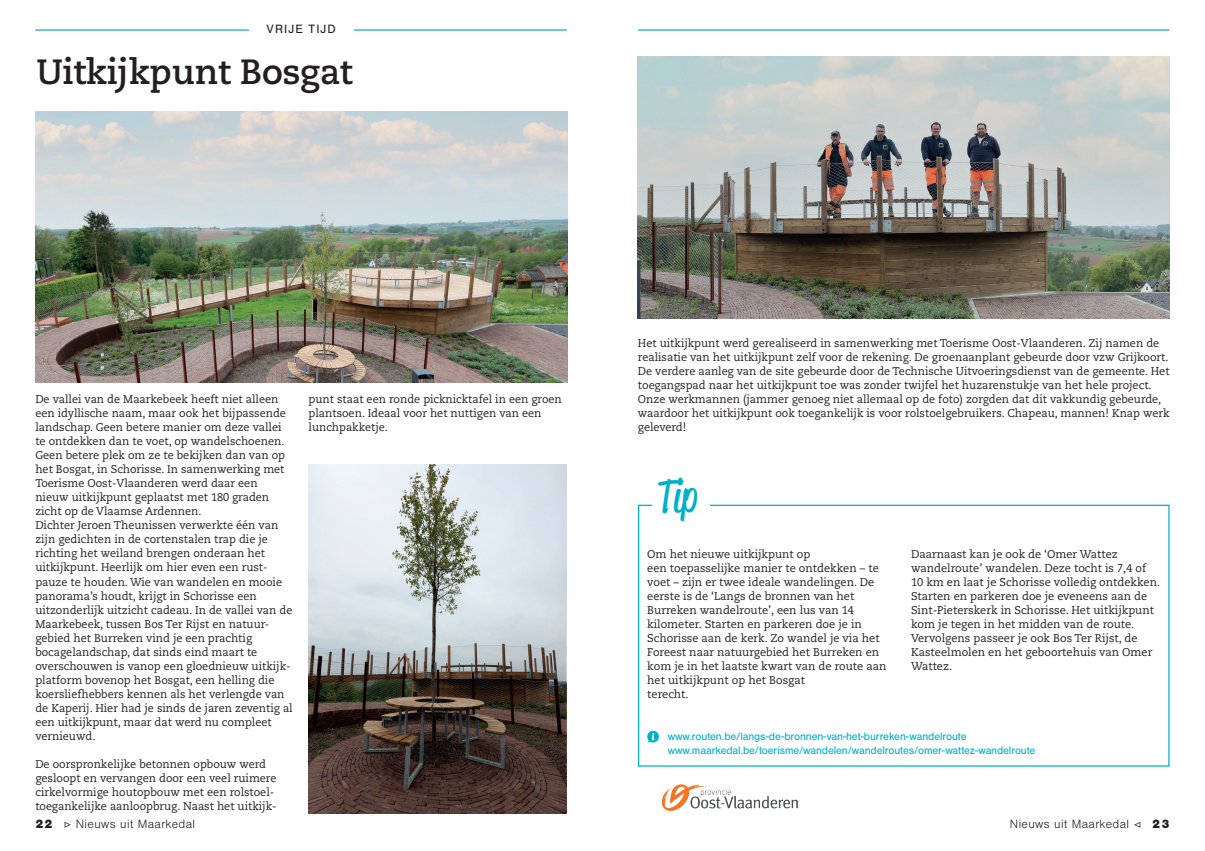
<style>
.page{position:relative;width:1205px;height:851px;background:#fff}
.page>*{position:absolute;margin:0;border:0;box-sizing:border-box;transform-origin:0 0}
.t1{font:44.88px "Reklame Script";color:#00b0c8}
.t2{font:700 35px "Caecilia LT Std";letter-spacing:-.01em;color:#231f20}
.t3{font:300 12.5px "Nimbus San";letter-spacing:.03em;color:#231f20}
.t4{font:12.5px "Nimbus San";letter-spacing:.085em;color:#231f20}
.t5{font:11.25px/14px "Caecilia LT Std";color:#231f20}
.t6{font:11.25px/14px "Nimbus San";letter-spacing:-.01em;color:#00b0c8}
.s1{font-weight:900}
.s2{font-family:"Minion Pro";font-weight:500}
</style>
<div class="page">
<hr style="left:35px;top:29px;width:532px;height:2px;background:#22a6be">
<hr style="left:638px;top:29px;width:531px;height:2px;background:#22a6be">
<div style="left:249px;top:25px;width:105px;height:19px;background:#fff"></div>
<img style="left:308px;top:465px;width:259px;height:347px">
<img style="left:35px;top:111px;width:532px;height:272px">
<div style="left:638px;top:504px;width:531px;height:262px;background:#fff;border:1px solid #00b0c8"></div>
<svg style="left:647px;top:730px;width:12px;height:12px"></svg>
<img style="left:638px;top:56px;width:531px;height:262px">
<img style="left:638px;top:766px;width:173px;height:45px">
<div style="left:653px;top:465px;width:57px;height:53px;background:#fff"></div>
<p class="t4" style="left:267px;top:22px;width:71px">VRIJE TIJD</p>
<h2 class="t2" style="left:36px;top:51px;width:318px">Uitkijkpunt Bosgat</h2>
<p class="t5" style="left:35px;top:392px;width:259px">De vallei van de Maarkebeek heeft niet alleen een idyllische naam, maar ook het bijpassende landschap. Geen betere manier om deze vallei te ontdekken dan te voet, op wandelschoenen.<br>Geen betere plek om ze te bekijken dan van op het Bosgat, in Schorisse. In samenwerking met Toerisme Oost-Vlaanderen werd daar een nieuw uitkijkpunt geplaatst met 180 graden zicht op de Vlaamse Ardennen.<br>Dichter Jeroen Theunissen verwerkte één van zijn gedichten in de cortenstalen trap die je richting het weiland brengen onderaan het uitkijkpunt. Heerlijk om hier even een rust&shy;pauze te houden. Wie van wandelen en mooie panorama’s houdt, krijgt in Schorisse een uitzonderlijk uitzicht cadeau. In de vallei van de Maarkebeek, tussen Bos Ter Rijst en natuur&shy;gebied het Burreken vind je een prachtig bocagelandschap, dat sinds eind maart te overschouwen is vanop een gloednieuw uitkijk&shy;platform bovenop het Bosgat, een helling die koersliefhebbers kennen als het verlengde van de Kaperij. Hier had je sinds de jaren zeventig al een uitkijkpunt, maar dat werd nu compleet vernieuwd.</p>
<p class="t5" style="left:35px;top:756px;width:243px">De oorspronkelijke betonnen opbouw werd gesloopt en vervangen door een veel ruimere cirkelvormige houtopbouw met een rolstoel&shy;toegankelijke aanloopbrug. Naast het uitkijk-</p>
<p class="t5" style="left:309px;top:392px;width:255px">punt staat een ronde picknicktafel in een groen plantsoen. Ideaal voor het nuttigen van een lunchpakketje.</p>
<p class="t5" style="left:638px;top:336px;width:533px">Het uitkijkpunt werd gerealiseerd in samenwerking met Toerisme Oost-Vlaanderen. Zij namen de realisatie van het uitkijkpunt zelf voor de rekening. De groenaanplant gebeurde door vzw Grijkoort.<br>De verdere aanleg van de site gebeurde door de Technische Uitvoeringsdienst van de gemeente. Het toegangspad naar het uitkijkpunt toe was zonder twijfel het huzarenstukje van het hele project.<br>Onze werkmannen (jammer genoeg niet allemaal op de foto) zorgden dat dit vakkundig gebeurde, waardoor het uitkijkpunt ook toegankelijk is voor rolstoelgebruikers. Chapeau, mannen! Knap werk geleverd!</p>
<h1 class="t1" style="left:658px;top:465px;width:41px">Tip</h1>
<p class="t5" style="left:647px;top:546px;width:241px">Om het nieuwe uitkijkpunt op<br>een toepasselijke manier te ontdekken – te voet – zijn er twee ideale wandelingen. De eerste is de ‘Langs de bronnen van het Burreken wandelroute’, een lus van 14 kilometer. Starten en parkeren doe je in Schorisse aan de kerk. Zo wandel je via het Foreest naar natuurgebied het Burreken en kom je in het laatste kwart van de route aan het uitkijkpunt op het Bosgat<br>terecht.</p>
<p class="t5" style="left:911px;top:546px;width:251px">Daarnaast kan je ook de ‘Omer Wattez wandelroute’ wandelen. Deze tocht is 7,4 of 10 km en laat je Schorisse volledig ontdekken.<br>Starten en parkeren doe je eveneens aan de Sint-Pieterskerk in Schorisse. Het uitkijkpunt kom je tegen in het midden van de route.<br>Vervolgens passeer je ook Bos Ter Rijst, de Kasteelmolen en het geboortehuis van Omer Wattez.</p>
<p class="t6" style="left:668px;top:729px;width:369px">www.routen.be/langs-de-bronnen-van-het-burreken-wandelroute www.maarkedal.be/toerisme/wandelen/wandelroutes/omer-wattez-wandelroute</p>
<p class="t3" style="left:35px;top:817px;width:161px"><span class="s1">22</span> <span class="s2">▷</span> Nieuws uit Maarkedal</p>
<p class="t3" style="left:1010px;top:817px;width:161px">Nieuws uit Maarkedal <span class="s2">◁</span> <span class="s1">23</span></p>
</div>
